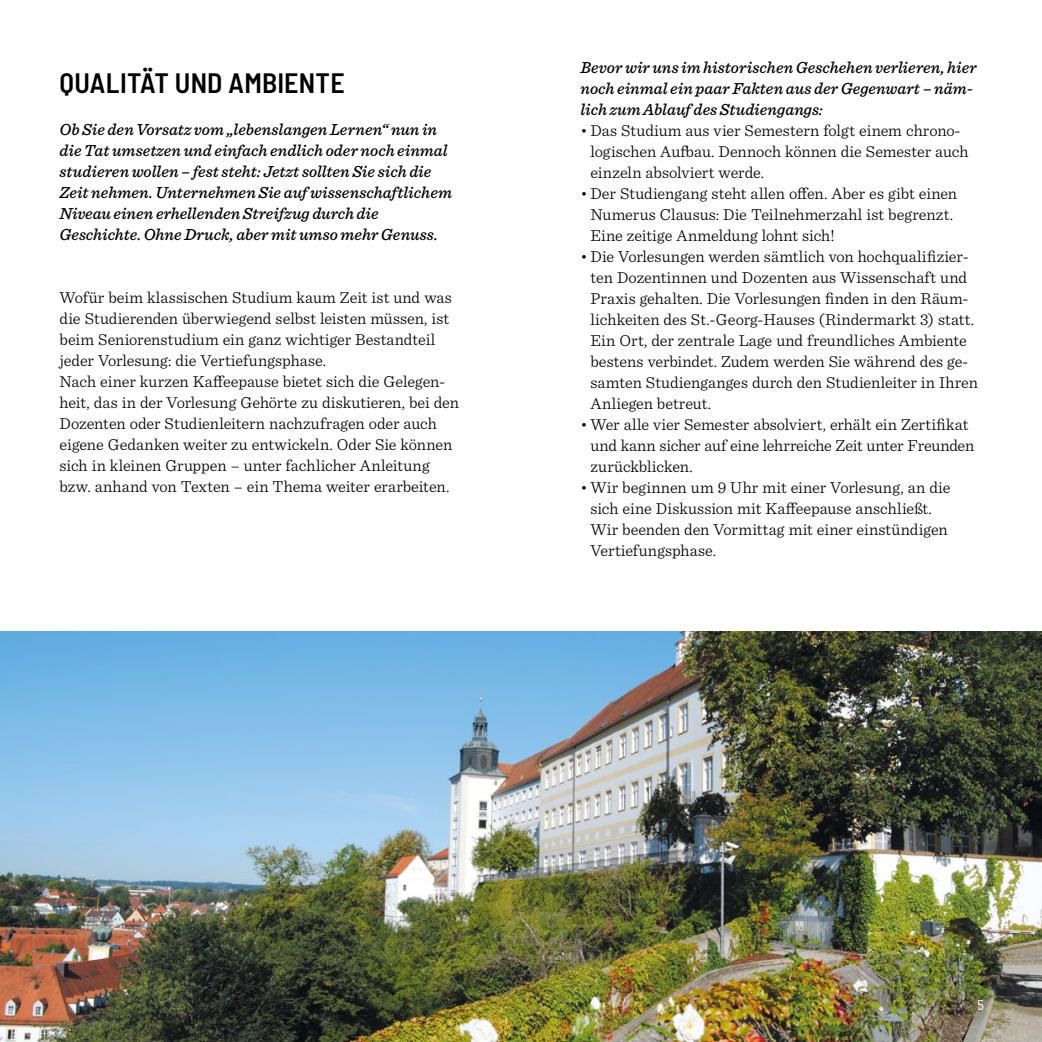
<style>
.page{position:relative;width:1042px;height:1042px;background:#fff}
.page>*{position:absolute;margin:0;border:0;box-sizing:border-box;transform-origin:0 0}
.t1{font:600 semi-condensed 28px "Barlow";letter-spacing:.005em;color:#000}
.t2{font:300 16.62px/21px "Sentinel";letter-spacing:-.005em;color:#000}
.t3{font:italic 500 16.62px/21px "Sentinel";color:#000}
.t4{font:semi-condensed 14px "Barlow";color:#fff}
</style>
<div class="page">
<img style="left:0;top:631px;width:1042px;height:411px">
<h1 class="t1" style="left:60px;top:62px;width:287px">QUALITÄT UND AMBIENTE</h1>
<p class="t3" style="left:60px;top:118px;width:394px">Ob Sie den Vorsatz vom „lebenslangen Lernen“ nun in die Tat umsetzen und einfach endlich oder noch einmal studieren wollen – fest steht: Jetzt sollten Sie sich die Zeit nehmen. Unternehmen Sie auf wissenschaftlichem Niveau einen erhellenden Streifzug durch die Geschichte. Ohne Druck, aber mit umso mehr Genuss.</p>
<p class="t2" style="left:60px;top:285px;width:401px">Wofür beim klassischen Studium kaum Zeit ist und was die Studierenden überwiegend selbst leisten müssen, ist beim Seniorenstudium ein ganz wichtiger Bestandteil jeder Vorlesung: die Vertiefungsphase.<br>Nach einer kurzen Kaffeepause bietet sich die Gelegen&shy;heit, das in der Vorlesung Gehörte zu diskutieren, bei den Dozenten oder Studienleitern nachzufragen oder auch eigene Gedanken weiter zu entwickeln. Oder Sie können sich in kleinen Gruppen – unter fachlicher Anleitung bzw. anhand von Texten – ein Thema weiter erarbeiten.</p>
<p class="t3" style="left:580px;top:56px;width:398px">Bevor wir uns im historischen Geschehen verlieren, hier noch einmal ein paar Fakten aus der Gegenwart – näm&shy;lich zum Ablauf des Studiengangs:</p>
<p class="t2" style="left:590px;top:119px;width:379px;text-indent:-10px">• Das Studium aus vier Semestern folgt einem chrono&shy;logischen Aufbau. Dennoch können die Semester auch einzeln absolviert werde.</p>
<p class="t2" style="left:590px;top:182px;width:368px;text-indent:-10px">• Der Studiengang steht allen offen. Aber es gibt einen<br>Numerus Clausus: Die Teilnehmerzahl ist begrenzt.<br>Eine zeitige Anmeldung lohnt sich!</p>
<p class="t2" style="left:590px;top:245px;width:389px;text-indent:-10px">• Die Vorlesungen werden sämtlich von hochqualifizier&shy;ten Dozentinnen und Dozenten aus Wissenschaft und Praxis gehalten. Die Vorlesungen finden in den Räum&shy;lichkeiten des St.-Georg-Hauses (Rindermarkt 3) statt.<br>Ein Ort, der zentrale Lage und freundliches Ambiente bestens verbindet. Zudem werden Sie während des ge&shy;samten Studienganges durch den Studienleiter in Ihren Anliegen betreut.</p>
<p class="t2" style="left:590px;top:413px;width:385px;text-indent:-10px">• Wer alle vier Semester absolviert, erhält ein Zertifikat und kann sicher auf eine lehrreiche Zeit unter Freunden zurückblicken.</p>
<p class="t2" style="left:590px;top:476px;width:361px;text-indent:-10px">• Wir beginnen um 9 Uhr mit einer Vorlesung, an die sich eine Diskussion mit Kaffeepause anschließt.<br>Wir beenden den Vormittag mit einer einstündigen Vertiefungsphase.</p>
<p class="t4" style="left:977px;top:995px;width:8px">5</p>
</div>
